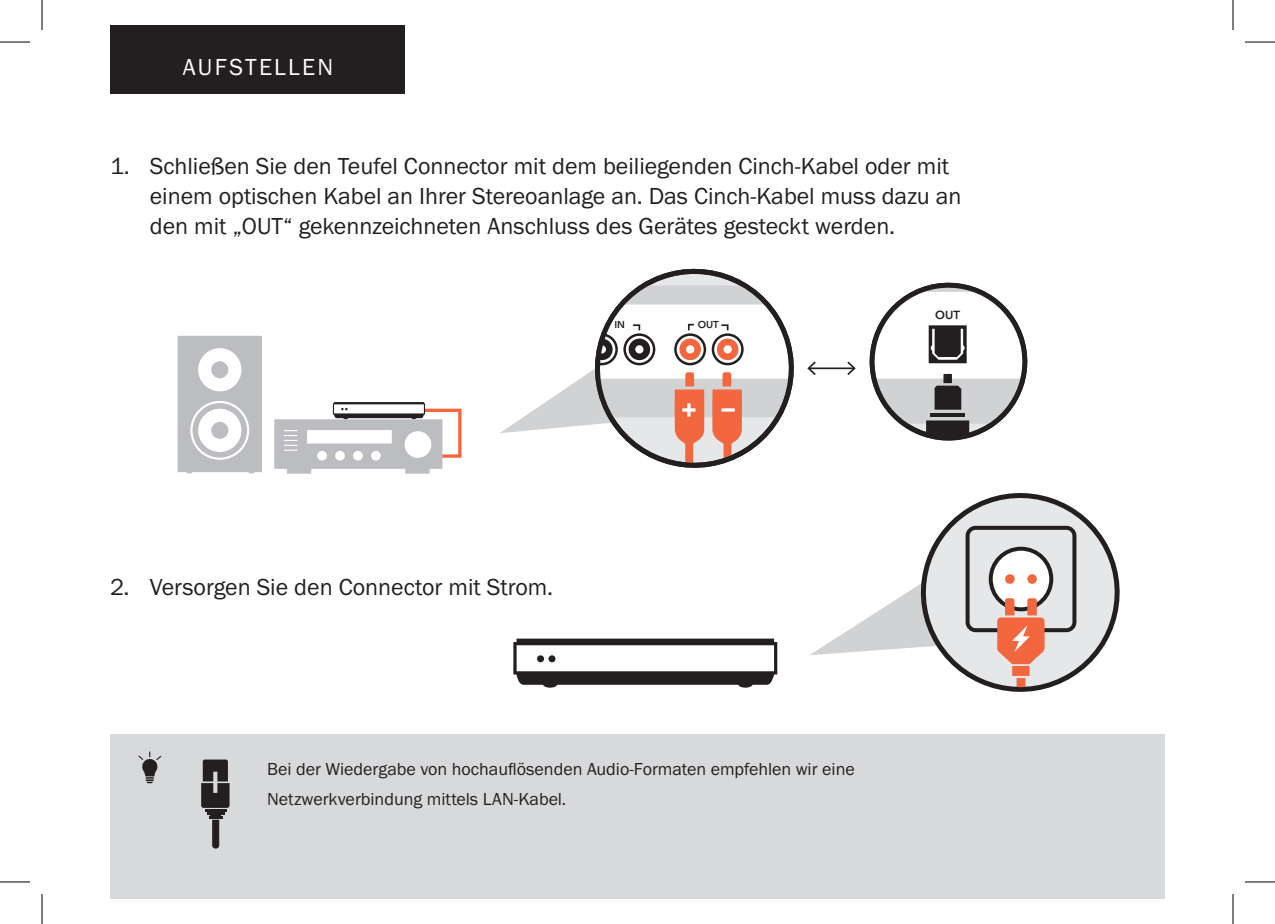
<style>
.page{position:relative;width:1275px;height:924px;background:#fff}
.page>*{position:absolute;margin:0;border:0;box-sizing:border-box;transform-origin:0 0}
.t1{font:24px/30px "Franklin Gothic URW Boo";color:#231f20}
.t2{font:24px "Franklin Gothic URW Boo";letter-spacing:.095em;color:#fff}
.t3{font:18px/30px "Franklin Gothic URW Boo";color:#231f20}
.t4{font:600 11.6px "Avenir Next LT Pro";color:#231f20}
.t5{font:600 10px "Avenir Next LT Pro";color:#231f20}
</style>
<div class="page">
<div style="left:110px;top:734px;width:1055px;height:164px;background:#d8d9db"></div>
<svg style="left:138px;top:751px;width:23px;height:31px"></svg>
<svg style="left:513px;top:638px;width:264px;height:49px"></svg>
<div style="left:548px;top:655px;width:7px;height:7px;background:#231f20;border-radius:50%"></div>
<svg style="left:178px;top:335px;width:84px;height:138px;background:#c0c1c4"></svg>
<div style="left:198px;top:408px;width:43px;height:44px;background:#fff;border-radius:50%"></div>
<div style="left:198px;top:348px;width:43px;height:43px;background:#fff;border-radius:50%"></div>
<div style="left:211px;top:421px;width:17px;height:17px;background:#bcbdc0;border-radius:50%"></div>
<div style="left:211px;top:361px;width:17px;height:17px;background:#bcbdc0;border-radius:50%"></div>
<svg style="left:274px;top:402px;width:188px;height:71px"></svg>
<svg style="left:500px;top:381px;width:77px;height:52px"></svg>
<hr style="left:809px;top:367px;width:45px;height:2px;background:#231f20">
<svg style="left:811px;top:361px;width:4px;height:14px"></svg>
<svg style="left:947px;top:493px;width:173px;height:199px"></svg>
<div style="left:1012px;top:665px;width:17px;height:10px;background:#f2673d"></div>
<svg style="left:1016px;top:677px;width:9px;height:15px"></svg>
<svg style="left:810px;top:525px;width:266px;height:139px"></svg>
<svg style="left:577px;top:268px;width:234px;height:200px"></svg>
<svg style="left:847px;top:282px;width:181px;height:159px"></svg>
<div style="left:110px;top:25px;width:295px;height:68px;background:#231f20"></div>
<svg style="left:201px;top:759px;width:28px;height:89px"></svg>
<hr style="left:0;top:42px;width:30px;height:1px;background:#000">
<hr style="left:1245px;top:42px;width:30px;height:1px;background:#000">
<hr style="left:0;top:881px;width:30px;height:1px;background:#000">
<hr style="left:1245px;top:881px;width:30px;height:1px;background:#000">
<hr style="left:42px;top:0;width:1px;height:30px;background:#000">
<hr style="left:42px;top:893px;width:1px;height:30px;background:#000">
<hr style="left:1232px;top:0;width:1px;height:30px;background:#000">
<hr style="left:1232px;top:893px;width:1px;height:30px;background:#000">
<p class="t2" style="left:183px;top:52px;width:152px">AUFSTELLEN</p>
<p class="t1" style="left:150px;top:151px;width:813px;text-indent:-40px">1. Schließen Sie den Teufel Connector mit dem beiliegenden Cinch-Kabel oder mit einem optischen Kabel an Ihrer Stereoanlage an. Das Cinch-Kabel muss dazu an den mit „OUT“ gekennzeichneten Anschluss des Gerätes gesteckt werden.</p>
<p class="t5" style="left:614px;top:318px;width:12px">IN</p>
<p class="t5" style="left:697px;top:318px;width:23px">OUT</p>
<p class="t4" style="left:935px;top:308px;width:26px">OUT</p>
<p class="t1" style="left:110px;top:571px;width:445px">2. Versorgen Sie den Connector mit Strom.</p>
<p class="t3" style="left:267px;top:753px;width:589px">Bei der Wiedergabe von hochauflösenden Audio-Formaten empfehlen wir eine<br>Netzwerkverbindung mittels LAN-Kabel.</p>
</div>
